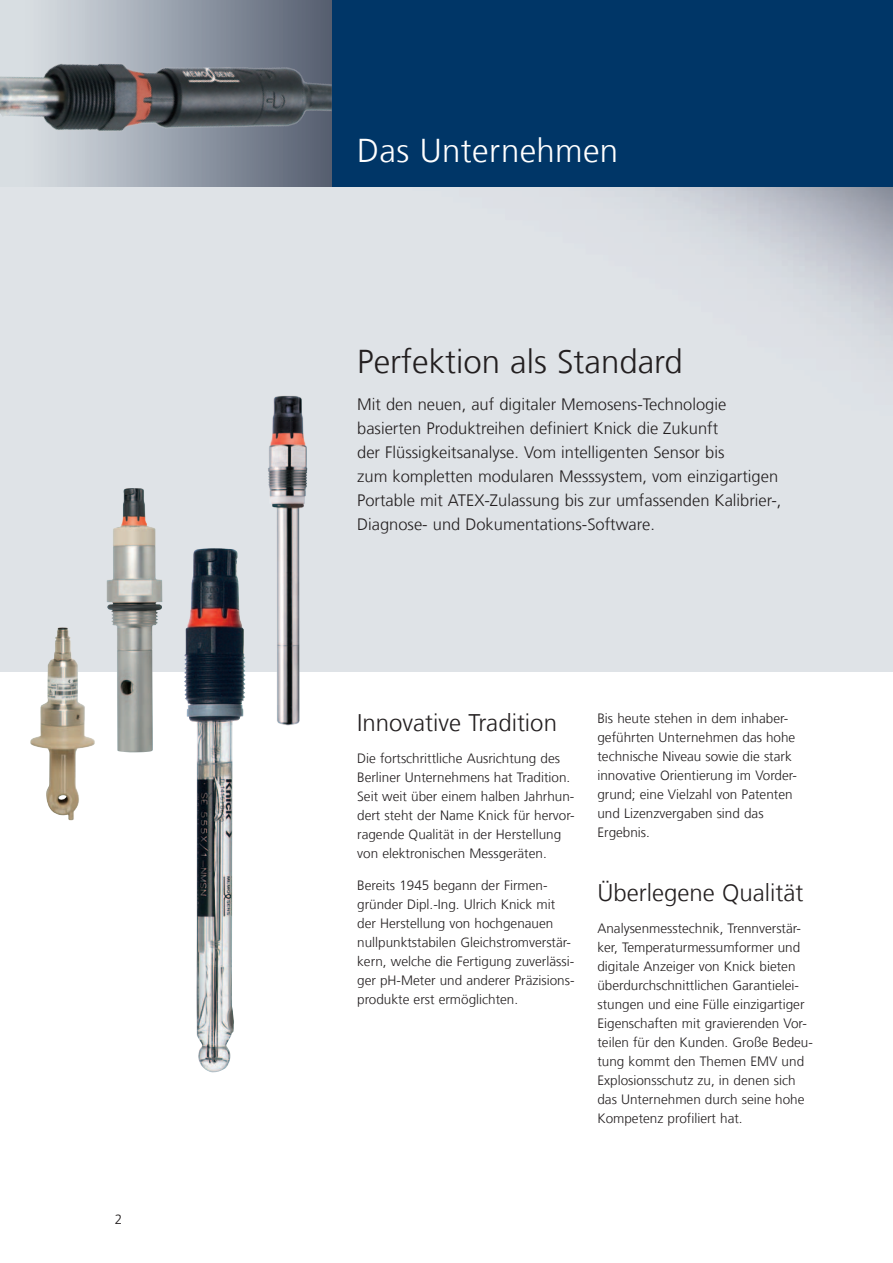
<style>
.page{position:relative;width:893px;height:1263px;background:#fff}
.page>*{position:absolute;margin:0;border:0;box-sizing:border-box;transform-origin:0 0}
.t1{font:300 33px "Frutiger LT Com";color:#231f20}
.t2{font:300 33px "Frutiger LT Com";letter-spacing:.01em;color:#fff}
.t3{font:300 24px "Frutiger LT Com";color:#231f20}
.t4{font:300 16.5px/24px "Frutiger LT Com";color:#231f20}
.t5{font:300 13.5px/19px "Frutiger LT Com";color:#231f20}
</style>
<div class="page">
<div style="left:332px;top:0;width:561px;height:187px;background:#003667"></div>
<img style="left:0;top:0;width:332px;height:187px">
<img style="left:106px;top:488px;width:56px;height:264px">
<img style="left:259px;top:388px;width:55px;height:338px">
<img style="left:184px;top:548px;width:62px;height:524px">
<img style="left:30px;top:627px;width:65px;height:193px">
<p class="t5" style="left:115px;top:1210px;width:9px">2</p>
<h1 class="t2" style="left:357px;top:131px;width:263px">Das Unternehmen</h1>
<h1 class="t1" style="left:357px;top:342px;width:327px">Perfektion als Standard</h1>
<p class="t4" style="left:357px;top:392px;width:426px">Mit den neuen, auf digitaler Memosens-Technologie basierten Produktreihen definiert Knick die Zukunft<br>der Flüssigkeitsanalyse. Vom intelligenten Sensor bis<br>zum kompletten modularen Messsystem, vom einzigartigen Portable mit ATEX-Zulassung bis zur umfassenden Kalibrier-, Diagnose- und Dokumentations-Software.</p>
<h2 class="t3" style="left:357px;top:708px;width:201px">Innovative Tradition</h2>
<p class="t5" style="left:357px;top:748px;width:219px">Die fortschrittliche Ausrichtung des Berliner Unternehmens hat Tradition.<br>Seit weit über einem halben Jahrhun&shy;dert steht der Name Knick für hervor&shy;ragende Qualität in der Herstellung von elektronischen Messgeräten.</p>
<p class="t5" style="left:357px;top:875px;width:219px">Bereits 1945 begann der Firmen&shy;gründer Dipl.-Ing. Ulrich Knick mit der Herstellung von hochgenauen nullpunktstabilen Gleichstromverstär&shy;kern, welche die Fertigung zuverlässi&shy;ger pH-Meter und anderer Präzisions&shy;produkte erst ermöglichten.</p>
<p class="t5" style="left:597px;top:709px;width:201px">Bis heute stehen in dem inhaber&shy;geführten Unternehmen das hohe technische Niveau sowie die stark innovative Orientierung im Vorder&shy;grund; eine Vielzahl von Patenten und Lizenzvergaben sind das<br>Ergebnis.</p>
<h2 class="t3" style="left:597px;top:878px;width:208px">Überlegene Qualität</h2>
<p class="t5" style="left:597px;top:918px;width:217px">Analysenmesstechnik, Trennverstär&shy;ker, Temperaturmessumformer und digitale Anzeiger von Knick bieten überdurchschnittlichen Garantielei&shy;stungen und eine Fülle einzigartiger Eigenschaften mit gravierenden Vor&shy;teilen für den Kunden. Große Bedeu&shy;tung kommt den Themen EMV und Explosionsschutz zu, in denen sich das Unternehmen durch seine hohe Kompetenz profiliert hat.</p>
</div>
